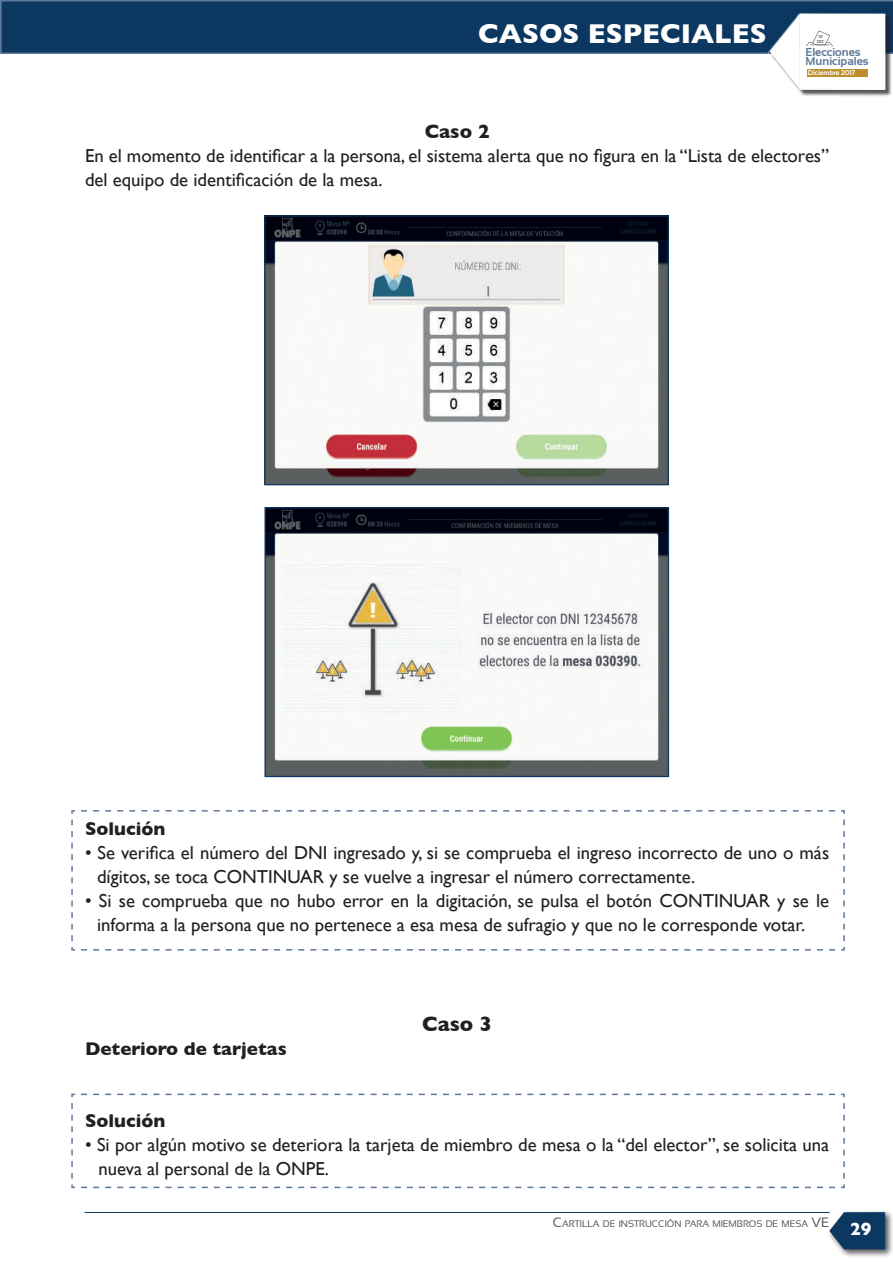
<style>
.page{position:relative;width:893px;height:1263px;background:#fff}
.page>*{position:absolute;margin:0;border:0;box-sizing:border-box;transform-origin:0 0}
.t1{font:700 27.75px "Gill Sans";color:#fff}
.t2{font:700 21px "Gill Sans";color:#231f20}
.t3{font:700 19.5px "Gill Sans";color:#231f20}
.t4{font:18.75px/24px "Gill Sans";color:#231f20}
.t5{font:700 18.75px "Gill Sans";color:#231f20}
.t6{font:700 18px "Gill Sans";color:#fff}
.t7{font:700 11.4px/9.8px "Sansation";color:#5e7898}
.t8{font:9.45px "Sansation";color:#57585a}
.t9{font:700 6.9px "Sansation";color:#fff}
.t10{font:700 4.35px "Sansation";color:#545c5e}
.s1{font-size:13.5px}
</style>
<div class="page">
<svg style="left:1px;top:0;width:892px;height:54px;background:#103b64"></svg>
<svg style="left:0;top:0;width:1px;height:54px"></svg>
<div style="left:771px;top:15px;width:122px;height:82px;background:#231f20;opacity:.75"></div>
<svg style="left:768px;top:14px;width:116px;height:77px"></svg>
<div style="left:827px;top:1209px;width:66px;height:49px;background:#231f20;opacity:.75"></div>
<svg style="left:829px;top:1212px;width:56px;height:37px;background:#2c5175"></svg>
<hr style="left:85px;top:1212px;width:745px;height:1px;background:#0c3761">
<img style="left:266px;top:217px;width:401px;height:266px">
<div style="left:264px;top:215px;width:405px;height:270px;border:1px solid #0c3761"></div>
<img style="left:266px;top:509px;width:401px;height:266px">
<div style="left:264px;top:507px;width:405px;height:270px;border:1px solid #0c3761"></div>
<svg style="left:71px;top:810px;width:774px;height:141px"></svg>
<svg style="left:71px;top:1093px;width:774px;height:96px"></svg>
<h1 class="t1" style="left:478px;top:11px;width:290px">CASOS ESPECIALES</h1>
<p class="t10" style="left:819px;top:34px;width:6px">10</p>
<p class="t10" style="left:817px;top:39px;width:9px">DIC</p>
<p class="t7" style="left:805px;top:47px;width:65px">Elecciones<br>Municipales</p>
<p class="t9" style="left:808px;top:69px;width:49px">Diciembre 2017</p>
<p class="t3" style="left:425px;top:116px;width:66px">Caso 2</p>
<p class="t4" style="left:85px;top:144px;width:746px">En el momento de identificar a la persona, el sistema alerta que no figura en la “Lista de electores” del equipo de identificación de la mesa.</p>
<p class="t5" style="left:85px;top:813px;width:82px">Solución</p>
<p class="t4" style="left:97px;top:840px;width:734px;text-indent:-12px">• Se verifica el número del DNI ingresado y, si se comprueba el ingreso incorrecto de uno o más dígitos, se toca CONTINUAR y se vuelve a ingresar el número correctamente.</p>
<p class="t4" style="left:97px;top:888px;width:734px;text-indent:-12px">• Si se comprueba que no hubo error en la digitación, se pulsa el botón CONTINUAR y se le informa a la persona que no pertenece a esa mesa de sufragio y que no le corresponde votar.</p>
<p class="t5" style="left:85px;top:1033px;width:203px">Deterioro de tarjetas</p>
<p class="t2" style="left:422px;top:1007px;width:71px">Caso 3</p>
<p class="t5" style="left:85px;top:1105px;width:82px">Solución</p>
<p class="t4" style="left:99px;top:1132px;width:732px;text-indent:-14px">• Si por algún motivo se deteriora la tarjeta de miembro de mesa o la “del elector”, se solicita una nueva al personal de la ONPE.</p>
<p class="t8" style="left:553px;top:1218px;width:276px"><span class="s1">C</span>ARTILLA DE INSTRUCCIÓN PARA MIEMBROS DE MESA <span class="s1">VE</span></p>
<p class="t6" style="left:850px;top:1215px;width:23px">29</p>
</div>
